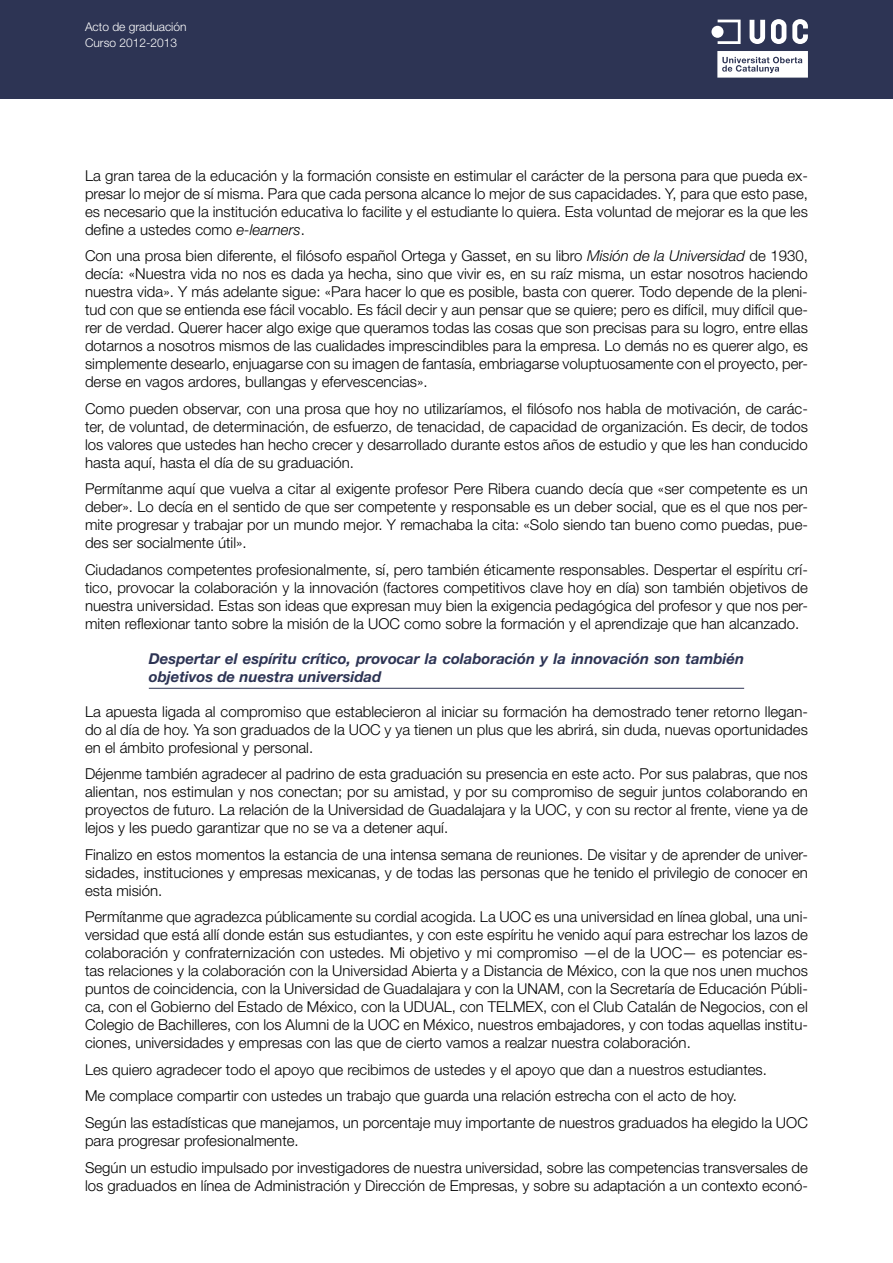
<style>
.page{position:relative;width:893px;height:1263px;background:#fff}
.page>*{position:absolute;margin:0;border:0;box-sizing:border-box;transform-origin:0 0}
.t1{font:300 15px/18px "Helvetica Neue LT Std";color:#000;text-align:justify}
.t2{font:italic 700 15px/18px "Helvetica Neue LT Std";color:#2d3454}
.t3{font:300 12px/16.5px "Helvetica Neue LT Std";color:#fff}
.s1{font-style:italic}
</style>
<div class="page">
<div style="left:0;top:0;width:893px;height:99px;background:#2d3454"></div>
<svg style="left:717px;top:51px;width:91px;height:27px"></svg>
<svg style="left:750px;top:20px;width:15px;height:24px"></svg>
<svg style="left:771px;top:19px;width:15px;height:25px"></svg>
<svg style="left:792px;top:19px;width:16px;height:25px"></svg>
<div style="left:711px;top:26px;width:12px;height:12px;background:#fff;border-radius:50%"></div>
<svg style="left:718px;top:20px;width:23px;height:24px"></svg>
<hr style="left:149px;top:688px;width:595px;height:1px;background:#2d3454">
<p class="t3" style="left:85px;top:18px;width:103px">Acto de graduación<br>Curso 2012-2013</p>
<p class="t1" style="left:85px;top:166px;width:724px">La gran tarea de la educación y la formación consiste en estimular el carácter de la persona para que pueda ex&shy;presar lo mejor de sí misma. Para que cada persona alcance lo mejor de sus capacidades. Y, para que esto pase, es necesario que la institución educativa lo facilite y el estudiante lo quiera. Esta voluntad de mejorar es la que les define a ustedes como <span class="s1">e-learners</span>.</p>
<p class="t1" style="left:85px;top:247px;width:724px">Con una prosa bien diferente, el filósofo español Ortega y Gasset, en su libro <span class="s1">Misión de la Universidad</span> de 1930, decía: «Nuestra vida no nos es dada ya hecha, sino que vivir es, en su raíz misma, un estar nosotros haciendo nuestra vida». Y más adelante sigue: «Para hacer lo que es posible, basta con querer. Todo depende de la pleni&shy;tud con que se entienda ese fácil vocablo. Es fácil decir y aun pensar que se quiere; pero es difícil, muy difícil que&shy;rer de verdad. Querer hacer algo exige que queramos todas las cosas que son precisas para su logro, entre ellas dotarnos a nosotros mismos de las cualidades imprescindibles para la empresa. Lo demás no es querer algo, es simplemente desearlo, enjuagarse con su imagen de fantasía, embriagarse voluptuosamente con el proyecto, per&shy;derse en vagos ardores, bullangas y efervescencias».</p>
<p class="t1" style="left:85px;top:399px;width:724px">Como pueden observar, con una prosa que hoy no utilizaríamos, el filósofo nos habla de motivación, de carác&shy;ter, de voluntad, de determinación, de esfuerzo, de tenacidad, de capacidad de organización. Es decir, de todos los valores que ustedes han hecho crecer y desarrollado durante estos años de estudio y que les han conducido hasta aquí, hasta el día de su graduación.</p>
<p class="t1" style="left:85px;top:480px;width:724px">Permítanme aquí que vuelva a citar al exigente profesor Pere Ribera cuando decía que «ser competente es un deber». Lo decía en el sentido de que ser competente y responsable es un deber social, que es el que nos per&shy;mite progresar y trabajar por un mundo mejor. Y remachaba la cita: «Solo siendo tan bueno como puedas, pue&shy;des ser socialmente útil».</p>
<p class="t1" style="left:85px;top:560px;width:724px">Ciudadanos competentes profesionalmente, sí, pero también éticamente responsables. Despertar el espíritu crí&shy;tico, provocar la colaboración y la innovación (factores competitivos clave hoy en día) son también objetivos de nuestra universidad. Estas son ideas que expresan muy bien la exigencia pedagógica del profesor y que nos per&shy;miten reflexionar tanto sobre la misión de la UOC como sobre la formación y el aprendizaje que han alcanzado.</p>
<p class="t2" style="left:149px;top:649px;width:597px">Despertar el espíritu crítico, provocar la colaboración y la innovación son también objetivos de nuestra universidad</p>
<p class="t1" style="left:85px;top:702px;width:724px">La apuesta ligada al compromiso que establecieron al iniciar su formación ha demostrado tener retorno llegan&shy;do al día de hoy. Ya son graduados de la UOC y ya tienen un plus que les abrirá, sin duda, nuevas oportunidades en el ámbito profesional y personal.</p>
<p class="t1" style="left:85px;top:765px;width:724px">Déjenme también agradecer al padrino de esta graduación su presencia en este acto. Por sus palabras, que nos alientan, nos estimulan y nos conectan; por su amistad, y por su compromiso de seguir juntos colaborando en proyectos de futuro. La relación de la Universidad de Guadalajara y la UOC, y con su rector al frente, viene ya de lejos y les puedo garantizar que no se va a detener aquí.</p>
<p class="t1" style="left:85px;top:845px;width:724px">Finalizo en estos momentos la estancia de una intensa semana de reuniones. De visitar y de aprender de univer&shy;sidades, instituciones y empresas mexicanas, y de todas las personas que he tenido el privilegio de conocer en esta misión.</p>
<p class="t1" style="left:85px;top:908px;width:724px">Permítanme que agradezca públicamente su cordial acogida. La UOC es una universidad en línea global, una uni&shy;versidad que está allí donde están sus estudiantes, y con este espíritu he venido aquí para estrechar los lazos de colaboración y confraternización con ustedes. Mi objetivo y mi compromiso —el de la UOC— es potenciar es&shy;tas relaciones y la colaboración con la Universidad Abierta y a Distancia de México, con la que nos unen muchos puntos de coincidencia, con la Universidad de Guadalajara y con la UNAM, con la Secretaría de Educación Públi&shy;ca, con el Gobierno del Estado de México, con la UDUAL, con TELMEX, con el Club Catalán de Negocios, con el Colegio de Bachilleres, con los Alumni de la UOC en México, nuestros embajadores, y con todas aquellas institu&shy;ciones, universidades y empresas con las que de cierto vamos a realzar nuestra colaboración.</p>
<p class="t1" style="left:85px;top:1056px;width:724px;line-height:26.5px;text-align:left">Les quiero agradecer todo el apoyo que recibimos de ustedes y el apoyo que dan a nuestros estudiantes.<br>Me complace compartir con ustedes un trabajo que guarda una relación estrecha con el acto de hoy.<br>Según las estadísticas que manejamos, un porcentaje muy importante de nuestros graduados ha elegido la UOC</p>
<p class="t1" style="left:85px;top:1127px;width:724px;line-height:26.5px">para progresar profesionalmente.<br>Según un estudio impulsado por investigadores de nuestra universidad, sobre las competencias transversales de</p>
<p class="t1" style="left:85px;top:1176px;width:724px">los graduados en línea de Administración y Dirección de Empresas, y sobre su adaptación a un contexto econó-</p>
</div>
